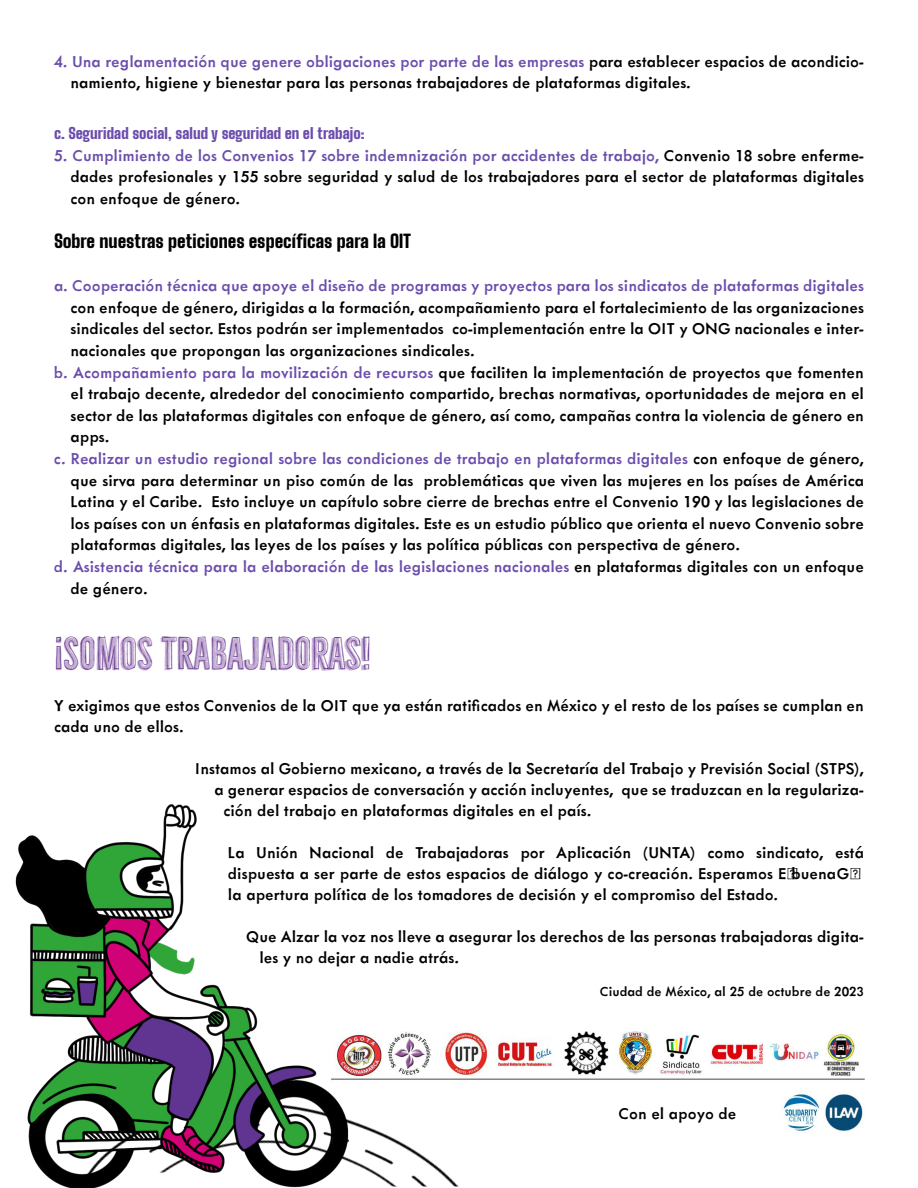
<style>
.page{position:relative;width:918px;height:1188px;background:#fff}
.page>*{position:absolute;margin:0;border:0;box-sizing:border-box;transform-origin:0 0}
.t1{font:42px "Bellfort Draw Hollow";color:#5f378d}
.t2{font:500 18px/21.6px "Metallophile Sp 8";color:#000}
.t3{font:500 18px/21.6px "Metallophile Sp 8";color:#6b4dad}
.t4{font:900 18px "Big Shoulders Display";color:#000}
.t5{font:900 15px "Big Shoulders Display";letter-spacing:.005em;color:#6b4dad}
.t6{font:500 15px "Metallophile Sp 8";color:#000}
.s1{color:#6b4dad}
.s2{color:#000}
</style>
<div class="page">
<img style="left:549px;top:1031px;width:316px;height:102px">
<img style="left:398px;top:1031px;width:151px;height:156px">
<img style="left:15px;top:804px;width:383px;height:384px">
<p class="t2" style="left:71px;top:50px;width:795px;text-indent:-17px"><span class="s1">4. Una reglamentación que genere obligaciones por parte de las empresas</span> para establecer espacios de acondicio&shy;namiento, higiene y bienestar para las personas trabajadores de plataformas digitales.</p>
<p class="t5" style="left:54px;top:122px;width:312px">c. Seguridad social, salud y seguridad en el trabajo:</p>
<p class="t2" style="left:71px;top:144px;width:795px;text-align:justify;text-indent:-17px"><span class="s1">5. Cumplimiento de los Convenios 17 sobre indemnización por accidentes de trabajo,</span> Convenio 18 sobre enferme&shy;dades profesionales y 155 sobre seguridad y salud de los trabajadores para el sector de plataformas digitales con enfoque de género.</p>
<p class="t4" style="left:54px;top:228px;width:359px">Sobre nuestras peticiones específicas para la OIT</p>
<p class="t2" style="left:70px;top:274px;width:795px;text-align:justify;text-indent:-16px"><span class="s1">a. Cooperación técnica que apoye el diseño de programas y proyectos para los sindicatos de plataformas digitales </span>con enfoque de género, dirigidas a la formación, acompañamiento para el fortalecimiento de las organizaciones sindicales del sector. Estos podrán ser implementados co-implementación entre la OIT y ONG nacionales e inter&shy;nacionales que propongan las organizaciones sindicales.</p>
<p class="t2" style="left:70px;top:361px;width:795px;text-align:justify;text-indent:-17px"><span class="s1">b. Acompañamiento para la movilización de recursos</span> que faciliten la implementación de proyectos que fomenten el trabajo decente, alrededor del conocimiento compartido, brechas normativas, oportunidades de mejora en el sector de las plataformas digitales con enfoque de género, así como, campañas contra la violencia de género en apps.</p>
<p class="t2" style="left:70px;top:447px;width:795px;text-align:justify;text-indent:-17px"><span class="s1">c. Realizar un estudio regional sobre las condiciones de trabajo en plataformas digitales</span> con enfoque de género, que sirva para determinar un piso común de las problemáticas que viven las mujeres en los países de América Latina y el Caribe. Esto incluye un capítulo sobre cierre de brechas entre el Convenio 190 y las legislaciones de los países con un énfasis en plataformas digitales. Este es un estudio público que orienta el nuevo Convenio sobre plataformas digitales, las leyes de los países y las política públicas con perspectiva de género.</p>
<p class="t3" style="left:70px;top:555px;width:795px;text-indent:-17px">d. Asistencia técnica para la elaboración de las legislaciones nacionales <span class="s2">en plataformas digitales con un enfoque de género.</span></p>
<p class="t1" style="left:54px;top:627px;width:319px">¡SOMOS TRABAJADORAS!</p>
<p class="t2" style="left:54px;top:694px;width:811px;line-height:21px">Y exigimos que estos Convenios de la OIT que ya están ratificados en México y el resto de los países se cumplan en cada uno de ellos.</p>
<p class="t2" style="left:195px;top:757px;width:671px;line-height:21px;text-align:right">Instamos al Gobierno mexicano, a través de la Secretaría del Trabajo y Previsión Social (STPS), a generar espacios de conversación y acción incluyentes, que se traduzcan en la regulariza-</p>
<p class="t2" style="left:223px;top:799px;width:370px">ción del trabajo en plataformas digitales en el país.</p>
<p class="t2" style="left:228px;top:841px;width:638px;line-height:21px">La Unión Nacional de Trabajadoras por Aplicación (UNTA) como sindicato, está dispuesta a ser parte de estos espacios de diálogo y co-creación. Esperamos EFbuenaGF la apertura política de los tomadores de decisión y el compromiso del Estado.</p>
<p class="t2" style="left:259px;top:925px;width:606px;line-height:21px;text-indent:-14px">Que Alzar la voz nos lleve a asegurar los derechos de las personas trabajadoras digita&shy;les y no dejar a nadie atrás.</p>
<p class="t6" style="left:600px;top:982px;width:266px">Ciudad de México, al 25 de octubre de 2023</p>
<p class="t2" style="left:619px;top:1102px;width:119px">Con el apoyo de</p>
</div>
